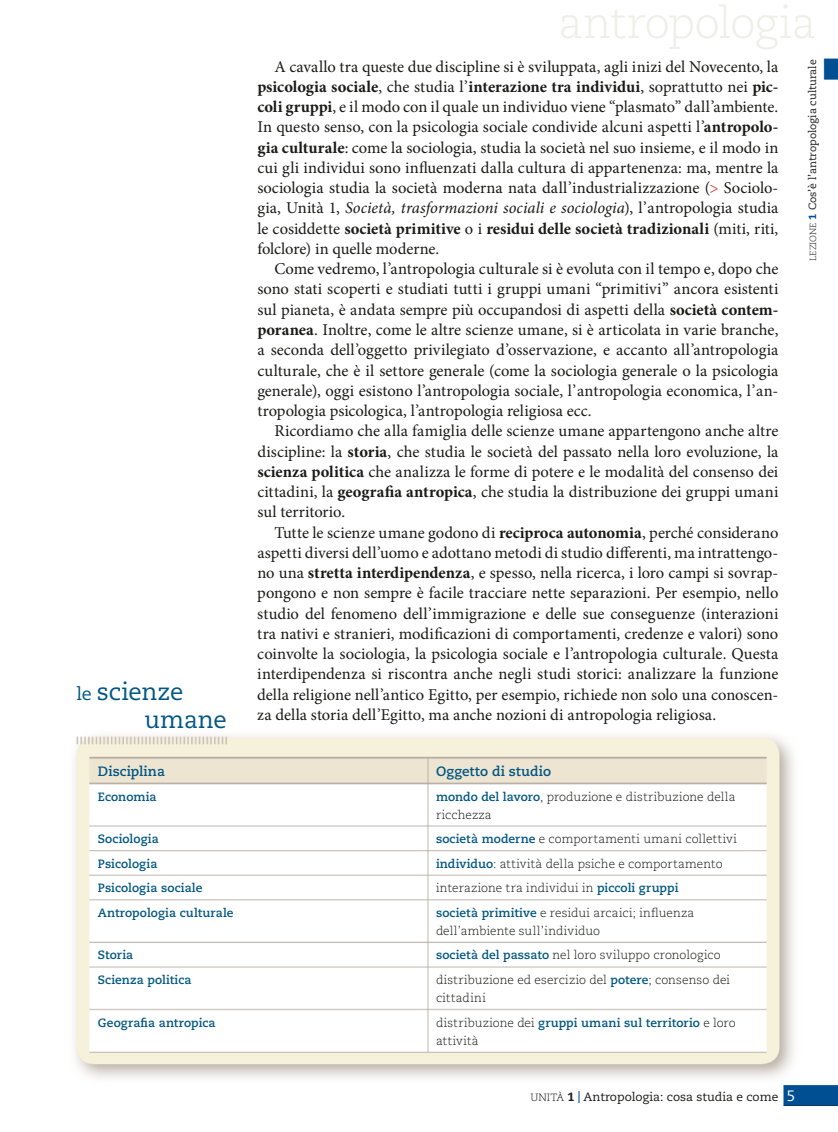
<style>
.page{position:relative;width:838px;height:1132px;background:#fff}
.page>*{position:absolute;margin:0;border:0;box-sizing:border-box;transform-origin:0 0}
.t1{font:300 43.5px "Caecilia LT Std";letter-spacing:-.015em;color:#eeefe9}
.t2{font:24px/28.2px "Caecilia LT Std";letter-spacing:-.005em;color:#005782}
.t3{font:16.5px/20.2px "Minion Pro";color:#1a1a18;text-align:justify}
.t4{font:700 13.5px "Caecilia LT Std";letter-spacing:.005em;color:#005782}
.t5{font:300 12px/18px "Caecilia LT Std";letter-spacing:.01em;color:#1a1a18}
.t6{font:700 12px "Caecilia LT Std";letter-spacing:.01em;color:#005782}
.t7{font:12px "Caecilia LT Std";color:#1a1a18}
.t8{font:10.5px "Caecilia LT Std";color:#1a1a18}
.s1{font-weight:700}
.s2{color:#dc312e}
.s3{font-style:italic}
.s4{font-weight:300;font-size:9px}
.s5{font-weight:800;color:#004f93}
.s6{font-size:18px}
.s7{font-weight:700;color:#005782}
.s8{font-weight:300;font-size:10.5px}
.s9{font-weight:800}
.s10{font-weight:700;color:#004f93}
.s11{font-size:15px;color:#fff}
</style>
<div class="page">
<img style="left:74px;top:58px;width:764px;height:1048px">
<h1 class="t1" style="left:558px;top:4px;width:259px">antropologia</h1>
<p class="t3" style="left:257px;top:58px;width:522px;text-indent:17px">A cavallo tra queste due discipline si è sviluppata, agli inizi del Novecento, la <span class="s1">psicologia sociale</span>, che studia l’<span class="s1">interazione tra individui</span>, soprattutto nei <span class="s1">pic&shy;coli gruppi</span>, e il modo con il quale un individuo viene “plasmato” dall’ambiente.<br>In questo senso, con la psicologia sociale condivide alcuni aspetti l’<span class="s1">antropolo&shy;gia culturale</span>: come la sociologia, studia la società nel suo insieme, e il modo in cui gli individui sono influenzati dalla cultura di appartenenza: ma, mentre la sociologia studia la società moderna nata dall’industrializzazione (<span class="s2">&gt;</span> Sociolo&shy;gia, Unità 1, <span class="s3">Società, trasformazioni sociali e sociologia</span>), l’ antropologia studia le cosiddette <span class="s1">società primitive</span> o i <span class="s1">residui delle società tradizionali</span> (miti, riti, folclore) in quelle moderne.</p>
<p class="t3" style="left:257px;top:260px;width:522px;text-indent:17px">Come vedremo, l’antropologia culturale si è evoluta con il tempo e, dopo che sono stati scoperti e studiati tutti i gruppi umani “primitivi” ancora esistenti sul pianeta, è andata sempre più occupandosi di aspetti della <span class="s1">società contem&shy;poranea</span>. Inoltre, come le altre scienze umane, si è articolata in varie branche, a seconda dell’oggetto privilegiato d’osservazione, e accanto all’antropologia culturale, che è il settore generale (come la sociologia generale o la psicologia generale), oggi esistono l’antropologia sociale, l’ antropologia economica, l’ an&shy;tropologia psicologica, l’antropologia religiosa ecc.</p>
<p class="t3" style="left:257px;top:422px;width:522px;text-indent:17px">Ricordiamo che alla famiglia delle scienze umane appartengono anche altre discipline: la <span class="s1">storia</span>, che studia le società del passato nella loro evoluzione, la <span class="s1">scienza politica</span> che analizza le forme di potere e le modalità del consenso dei cittadini, la <span class="s1">geografia antropica</span>, che studia la distribuzione dei gruppi umani sul territorio.</p>
<p class="t3" style="left:257px;top:523px;width:522px;text-indent:17px">Tutte le scienze umane godono di <span class="s1">reciproca autonomia</span>, perché considerano aspetti diversi dell’uomo e adottano metodi di studio differenti, ma intrattengo&shy;no una <span class="s1">stretta interdipendenza</span>, e spesso, nella ricerca, i loro campi si sovrap&shy;pongono e non sempre è facile tracciare nette separazioni. Per esempio, nello studio del fenomeno dell’immigrazione e delle sue conseguenze (interazioni tra nativi e stranieri, modificazioni di comportamenti, credenze e valori) sono coinvolte la sociologia, la psicologia sociale e l’antropologia culturale. Questa interdipendenza si riscontra anche negli studi storici: analizzare la funzione della religione nell’antico Egitto, per esempio, richiede non solo una conoscen&shy;za della storia dell’Egitto, ma anche nozioni di antropologia religiosa.</p>
<p class="t8" style="left:808px;top:260px;width:202px;rotate:-90deg"><span class="s4">LEZIONE</span> <span class="s5">1</span> Cos’è l’antropologia culturale</p>
<h2 class="t2" style="left:145px;top:679px;width:84px;text-indent:-68px"><span class="s6">le</span> scienze umane</h2>
<p class="t4" style="left:98px;top:765px;width:69px">Disciplina</p>
<p class="t4" style="left:436px;top:765px;width:116px">Oggetto di studio</p>
<p class="t6" style="left:98px;top:791px;width:60px">Economia</p>
<p class="t5" style="left:436px;top:788px;width:301px"><span class="s7">mondo del lavoro</span>, produzione e distribuzione della ricchezza</p>
<p class="t6" style="left:98px;top:833px;width:62px">Sociologia</p>
<p class="t5" style="left:436px;top:830px;width:302px"><span class="s7">società moderne</span> e comportamenti umani collettivi</p>
<p class="t6" style="left:98px;top:858px;width:61px">Psicologia</p>
<p class="t5" style="left:436px;top:855px;width:288px"><span class="s7">individuo</span>: attività della psiche e comportamento</p>
<p class="t6" style="left:98px;top:882px;width:106px">Psicologia sociale</p>
<p class="t5" style="left:436px;top:879px;width:244px">interazione tra individui in <span class="s7">piccoli gruppi</span></p>
<p class="t6" style="left:98px;top:907px;width:137px">Antropologia culturale</p>
<p class="t5" style="left:436px;top:904px;width:260px"><span class="s7">società primitive</span> e residui arcaici; influenza dell’ambiente sull’individuo</p>
<p class="t6" style="left:98px;top:949px;width:37px">Storia</p>
<p class="t5" style="left:436px;top:947px;width:286px"><span class="s7">società del passato</span> nel loro sviluppo cronologico</p>
<p class="t6" style="left:98px;top:974px;width:95px">Scienza politica</p>
<p class="t5" style="left:436px;top:971px;width:296px">distribuzione ed esercizio del <span class="s7">potere</span>; consenso dei cittadini</p>
<p class="t6" style="left:98px;top:1017px;width:119px">Geografia antropica</p>
<p class="t5" style="left:436px;top:1014px;width:301px">distribuzione dei <span class="s7">gruppi umani sul territorio</span> e loro attività</p>
<p class="t7" style="left:530px;top:1091px;width:266px"><span class="s8">UNITÀ</span> <span class="s9">1</span> <span class="s10">|</span> antropologia: cosa studia e come <span class="s11">5</span></p>
</div>
